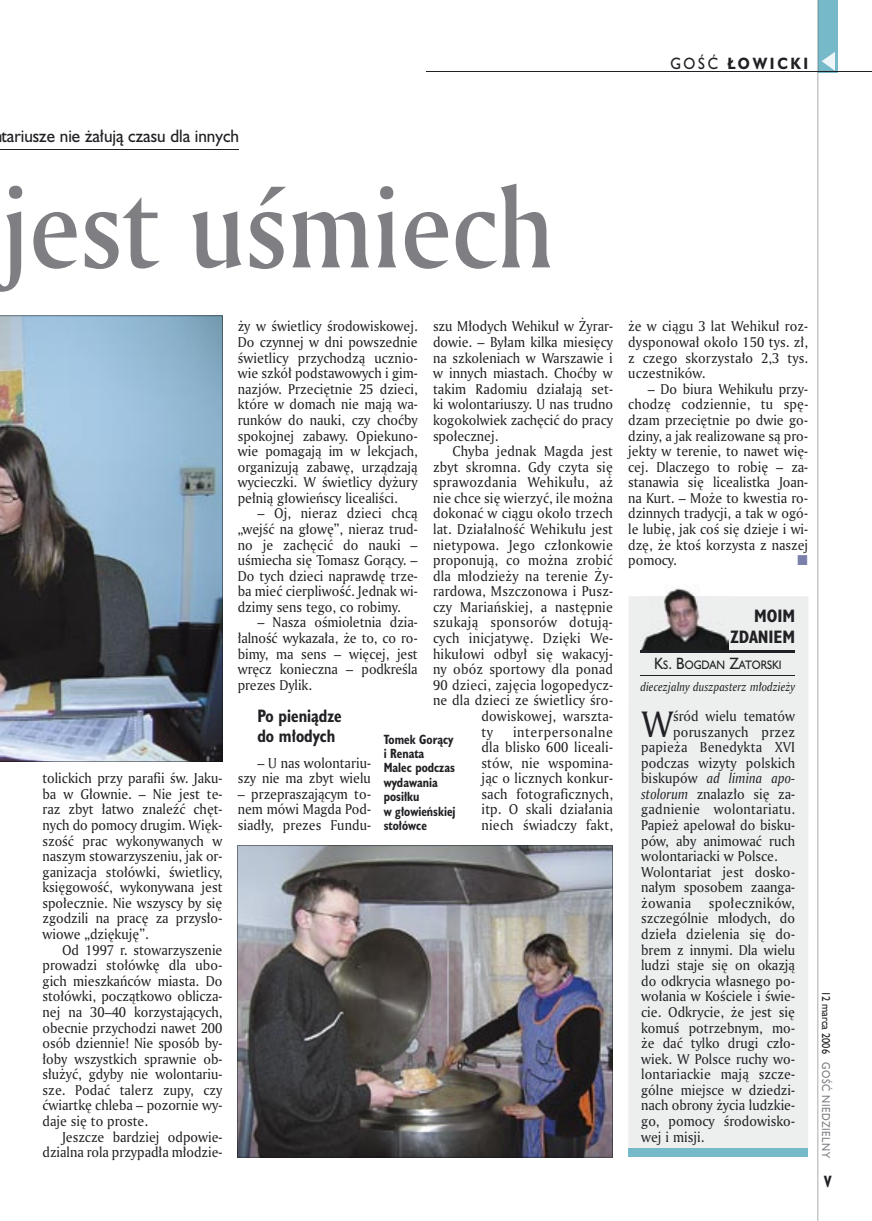
<style>
.page{position:relative;width:872px;height:1221px;background:#fff}
.page>*{position:absolute;margin:0;border:0;box-sizing:border-box;transform-origin:0 0}
.t1{font:108px "Amerigo Md PL";color:#7f7e83;scale:.9 1}
.t2{font:35.55px "Amerigo PL";color:#212125;scale:.94 1}
.t3{font:16.5px "Humanst 521 PL";color:#212125;scale:.94 1}
.t4{font:700 16.5px/19.5px "Humanst 521 Cn PL";color:#212125;scale:.94 1}
.t5{font:700 16.5px/21px "Humanst 521 Cn PL";color:#212125;text-align:right}
.t6{font:700 15px "Humanst 521 PL";letter-spacing:.2em;color:#212125;scale:.9 1}
.t7{font:700 15px "Humanst 521 Cn PL";color:#212125;scale:.94 1}
.t8{font:13.8px/15.6px "Amerigo PL";color:#212125;text-align:justify;scale:.94 1}
.t9{font:13.8px "Amerigo PL";letter-spacing:.02em;color:#212125;scale:.94 1}
.t10{font:13.8px "Amerigo PL";letter-spacing:.03em;color:#212125;scale:.94 1}
.t11{font:italic 13.8px "Amerigo PL";letter-spacing:.005em;color:#212125;scale:.94 1}
.t12{font:700 12.3px/14.4px "Humanst 521 Cn PL";color:#212125;scale:.94 1}
.t13{font:italic 11.7px "Amerigo PL";color:#212125;scale:.94 1}
.t14{font:11.25px "Humanst 521 PL";color:#212125;scale:.9 1}
.t15{font:10.5px "Humanst 521 PL";letter-spacing:.05em;color:#7f7e83;scale:.9 1}
.t16{font:10.5px "Humanst 521 PL";color:#212125;scale:.9 1}
.s1{font-weight:400}
.s2{font-size:15px}
.s3{font-style:normal}
.s4{font-style:italic}
</style>
<div class="page">
<div style="left:818px;top:0;width:19px;height:72px;background:#76baca"></div>
<hr style="left:817px;top:0;width:1px;height:1220px;background:#212125">
<svg style="left:821px;top:52px;width:14px;height:19px"></svg>
<hr style="left:425px;top:72px;width:447px;height:1px;background:#212125">
<img style="left:0;top:315px;width:223px;height:446px">
<hr style="left:0;top:149px;width:239px;height:1px;background:#212125">
<div style="left:628px;top:596px;width:180px;height:557px;background:#edeeee"></div>
<img style="left:641px;top:587px;width:87px;height:63px">
<hr style="left:641px;top:650px;width:154px;height:1px;background:#212125">
<hr style="left:641px;top:652px;width:154px;height:1px;background:#212125">
<hr style="left:641px;top:675px;width:154px;height:1px;background:#212125">
<div style="left:628px;top:1148px;width:180px;height:8px;background:#76baca"></div>
<img style="left:237px;top:845px;width:376px;height:312px">
<p class="t6" style="left:670px;top:53px;width:155px"><span class="s1">GOŚĆ</span> ŁOWICKI</p>
<p class="t3" style="left:2px;top:125px;width:254px">tariusze nie żałują czasu dla innych</p>
<h1 class="t1" style="left:1px;top:156px;width:616px">jest uśmiech</h1>
<p class="t8" style="left:43px;top:770px;width:193px">tolickich przy parafii św. Jaku&shy;ba w Głownie. – Nie jest te&shy;raz zbyt łatwo znaleźć chęt&shy;nych do pomocy drugim. Więk&shy;szość prac wykonywanych w naszym stowarzyszeniu, jak or&shy;ganizacja stołówki, świetlicy, księgowość, wykonywana jest społecznie. Nie wszyscy by się zgodzili na pracę za przysło&shy;wiowe „dziękuję”.</p>
<p class="t8" style="left:43px;top:941px;width:193px;text-indent:20px">Od 1997 r. stowarzyszenie prowadzi stołówkę dla ubo&shy;gich mieszkańców miasta. Do stołówki, początkowo oblicza&shy;nej na 30–40 korzystających, obecnie przychodzi nawet 200 osób dziennie! Nie sposób by&shy;łoby wszystkich sprawnie ob&shy;służyć, gdyby nie wolontariu&shy;sze. Podać talerz zupy, czy ćwiartkę chleba – pozornie wy&shy;daje się to proste.</p>
<p class="t8" style="left:43px;top:1128px;width:193px;text-align:right">Jeszcze bardziej odpowie&shy;dzialna rola przypadła młodzie-</p>
<p class="t8" style="left:433px;top:318px;width:193px">szu Młodych Wehikuł w Żyrar&shy;dowie. – Byłam kilka miesięcy na szkoleniach w Warszawie i w innych miastach. Choćby w takim Radomiu działają set&shy;ki wolontariuszy. U nas trudno kogokolwiek zachęcić do pracy społecznej.</p>
<p class="t8" style="left:452px;top:443px;width:172px">Chyba jednak Magda jest</p>
<p class="t8" style="left:433px;top:458px;width:193px">zbyt skromna. Gdy czyta się</p>
<p class="t10" style="left:433px;top:473px;width:193px">sprawozdania Wehikułu, aż</p>
<p class="t8" style="left:433px;top:489px;width:193px">nie chce się wierzyć, ile można</p>
<p class="t8" style="left:433px;top:505px;width:193px">dokonać w ciągu około trzech</p>
<p class="t8" style="left:433px;top:521px;width:193px">lat. Działalność Wehikułu jest</p>
<p class="t9" style="left:433px;top:535px;width:193px">nietypowa. Jego członkowie</p>
<p class="t8" style="left:433px;top:552px;width:193px">proponują, co można zrobić</p>
<p class="t8" style="left:433px;top:567px;width:193px">dla młodzieży na terenie Ży-</p>
<p class="t8" style="left:433px;top:583px;width:193px">rardowa, Mszczonowa i Pusz-</p>
<p class="t8" style="left:433px;top:598px;width:193px">czy Mariańskiej, a następnie</p>
<p class="t10" style="left:433px;top:613px;width:193px">szukają sponsorów dotują-</p>
<p class="t9" style="left:433px;top:629px;width:193px">cych inicjatywę. Dzięki We-</p>
<p class="t8" style="left:433px;top:645px;width:193px">hikułowi odbył się wakacyj-</p>
<p class="t8" style="left:433px;top:661px;width:193px">ny obóz sportowy dla ponad</p>
<p class="t8" style="left:433px;top:676px;width:193px">90 dzieci, zajęcia logopedycz-</p>
<p class="t8" style="left:433px;top:692px;width:193px">ne dla dzieci ze świetlicy śro-</p>
<p class="t8" style="left:481px;top:707px;width:141px">dowiskowej, warszta-</p>
<p class="t8" style="left:481px;top:723px;width:14px">ty</p>
<p class="t8" style="left:238px;top:318px;width:193px">ży w świetlicy środowiskowej.<br>Do czynnej w dni powszednie świetlicy przychodzą ucznio&shy;wie szkół podstawowych i gim&shy;nazjów. Przeciętnie 25 dzieci, które w domach nie mają wa&shy;runków do nauki, czy choćby spokojnej zabawy. Opiekuno&shy;wie pomagają im w lekcjach, organizują zabawę, urządzają wycieczki. W świetlicy dyżury pełnią głowieńscy licealiści.</p>
<p class="t8" style="left:238px;top:505px;width:193px;text-indent:20px">– Oj, nieraz dzieci chcą „wejść na głowę”, nieraz trud&shy;no je zachęcić do nauki – uśmiecha się Tomasz Gorący. – Do tych dzieci naprawdę trze&shy;ba mieć cierpliwość. Jednak wi&shy;dzimy sens tego, co robimy.</p>
<p class="t8" style="left:238px;top:614px;width:193px;text-indent:20px">– Nasza ośmioletnia dzia&shy;łalność wykazała, że to, co ro&shy;bimy, ma sens – więcej, jest wręcz konieczna – podkreśla prezes Dylik.</p>
<p class="t4" style="left:257px;top:705px;width:91px">Po pieniądze do młodych</p>
<p class="t8" style="left:238px;top:754px;width:143px;text-align:right">– U nas wolontariu&shy;szy nie ma zbyt wielu</p>
<p class="t8" style="left:238px;top:785px;width:143px">– przepraszającym to&shy;nem mówi Magda Pod&shy;siadły, prezes Fundu-</p>
<p class="t8" style="left:481px;top:723px;width:141px;text-indent:32px">interpersonalne dla blisko 600 liceali&shy;stów, nie wspomina&shy;jąc o licznych konkur&shy;sach fotograficznych, itp. O skali działania niech świadczy fakt,</p>
<p class="t12" style="left:384px;top:731px;width:78px">Tomek Gorący i Renata<br>Malec podczas wydawania posiłku<br>w głowieńskiej stołówce</p>
<p class="t8" style="left:628px;top:318px;width:193px">że w ciągu 3 lat Wehikuł roz&shy;dysponował około 150 tys. zł, z czego skorzystało 2,3 tys. uczestników.</p>
<p class="t8" style="left:628px;top:380px;width:193px;text-indent:20px">– Do biura Wehikułu przy&shy;chodzę codziennie, tu spę&shy;dzam przeciętnie po dwie go&shy;dziny, a jak realizowane są pro&shy;jekty w terenie, to nawet wię&shy;cej. Dlaczego to robię – za&shy;stanawia się licealistka Joan&shy;na Kurt. – Może to kwestia ro&shy;dzinnych tradycji, a tak w ogó&shy;le lubię, jak coś się dzieje i wi&shy;dzę, że ktoś korzysta z naszej pomocy.</p>
<p class="t5" style="left:730px;top:604px;width:66px">MOIM<br>ZDANIEM</p>
<p class="t14" style="left:654px;top:657px;width:143px"><span class="s2">K</span>S<span class="s2">. B</span>OGDAN <span class="s2">Z</span>ATORSKI</p>
<p class="t13" style="left:640px;top:679px;width:166px">diecezjalny duszpasterz młodzieży</p>
<h2 class="t2" style="left:641px;top:700px;width:35px">W</h2>
<p class="t8" style="left:673px;top:707px;width:131px">śród wielu tematów</p>
<p class="t9" style="left:673px;top:722px;width:131px">poruszanych przez</p>
<p class="t9" style="left:641px;top:738px;width:165px">papieża Benedykta XVI</p>
<p class="t8" style="left:641px;top:754px;width:165px">podczas wizyty polskich</p>
<p class="t11" style="left:641px;top:769px;width:165px"><span class="s3">biskupów</span> ad limina apo-</p>
<p class="t8" style="left:641px;top:785px;width:165px"><span class="s4">stolorum</span> znalazło się za-</p>
<p class="t9" style="left:641px;top:800px;width:165px">gadnienie wolontariatu.</p>
<p class="t8" style="left:641px;top:816px;width:165px">Papież apelował do bisku-</p>
<p class="t8" style="left:641px;top:832px;width:165px">pów, aby animować ruch</p>
<p class="t8" style="left:641px;top:848px;width:147px">wolontariacki w Polsce.</p>
<p class="t8" style="left:641px;top:863px;width:165px">Wolontariat jest dosko-</p>
<p class="t8" style="left:641px;top:879px;width:165px">nałym sposobem zaanga-</p>
<p class="t10" style="left:641px;top:893px;width:55px">żowania</p>
<p class="t8" style="left:641px;top:894px;width:165px;text-indent:68px">społeczników, szczególnie młodych, do dzieła dzielenia się do&shy;brem z innymi. Dla wielu ludzi staje się on okazją do odkrycia własnego po&shy;wołania w Kościele i świe&shy;cie. Odkrycie, że jest się komuś potrzebnym, mo&shy;że dać tylko drugi czło&shy;wiek. W Polsce ruchy wo&shy;lontariackie mają szcze&shy;gólne miejsce w dziedzi&shy;nach obrony życia ludzkie&shy;go, pomocy środowisko&shy;wej i misji.</p>
<p class="t16" style="left:833px;top:990px;width:71px;rotate:90deg">12 marca 2006</p>
<p class="t15" style="left:833px;top:1062px;width:108px;rotate:90deg">GOŚĆ NIEDZIELNY</p>
<p class="t7" style="left:824px;top:1171px;width:9px">V</p>
</div>
